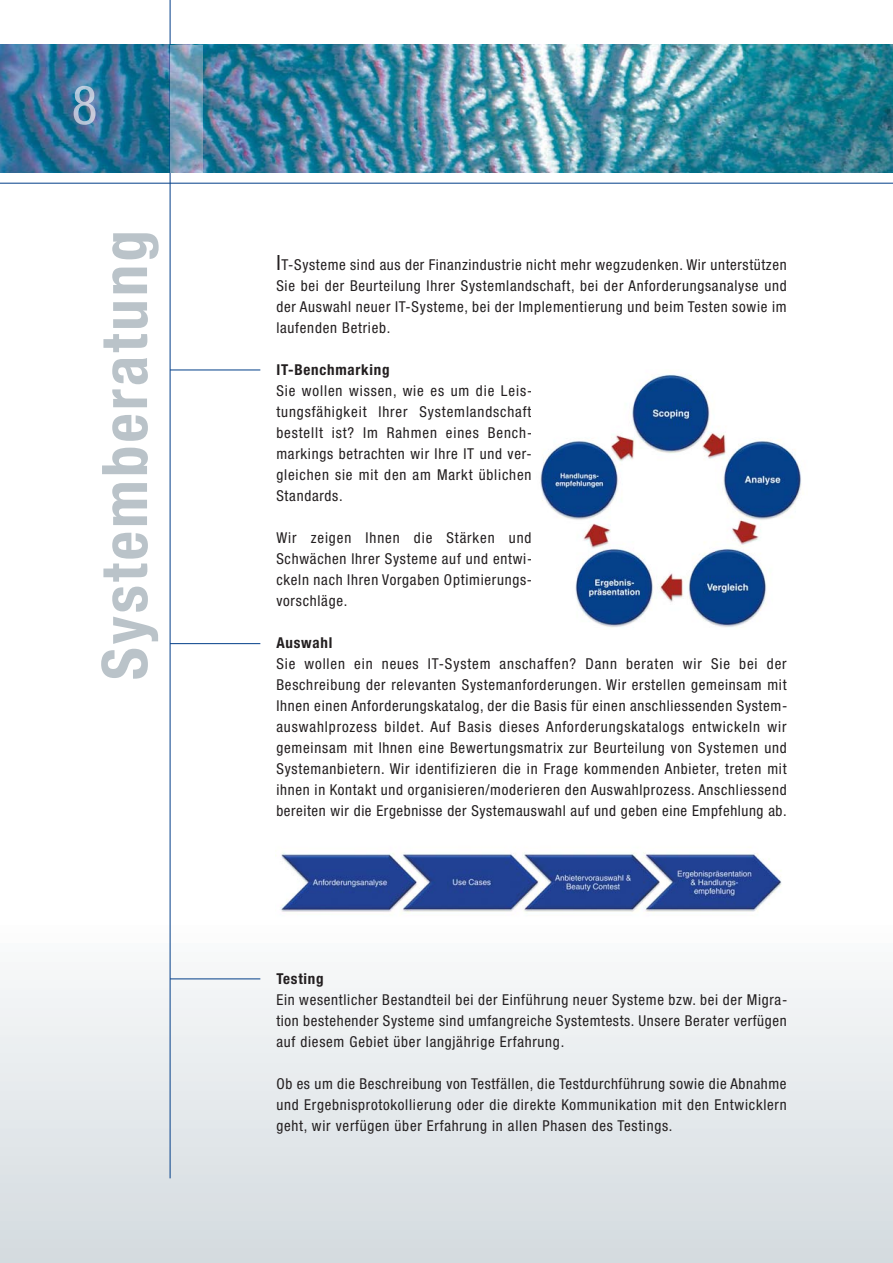
<style>
.page{position:relative;width:893px;height:1263px;background:#fff}
.page>*{position:absolute;margin:0;border:0;box-sizing:border-box;transform-origin:0 0}
.t1{font:700 condensed 63px "Helvetica Neue";letter-spacing:.05em;color:#bac3c9}
.t2{font:condensed 15px/21px "Helvetica Neue";letter-spacing:.05em;color:#231f20;text-align:justify}
.t3{font:700 condensed 15px "Helvetica Neue";letter-spacing:.05em;color:#231f20}
.s1{font-size:21px}
</style>
<div class="page">
<div style="left:0;top:923px;width:893px;height:340px;background:linear-gradient(to bottom,#fbfcfc,#d3dade)"></div>
<svg style="left:892px;top:923px;width:1px;height:340px"></svg>
<hr style="left:0;top:183px;width:893px;height:1px;background:#023e88">
<img style="left:0;top:45px;width:893px;height:128px">
<hr style="left:170px;top:0;width:1px;height:1178px;background:#023e88">
<img style="left:171px;top:45px;width:32px;height:128px">
<hr style="left:170px;top:370px;width:90px;height:1px;background:#023e88">
<hr style="left:170px;top:643px;width:90px;height:1px;background:#023e88">
<hr style="left:170px;top:978px;width:90px;height:1px;background:#023e88">
<img style="left:74px;top:86px;width:22px;height:39px">
<img style="left:275px;top:852px;width:512px;height:72px">
<img style="left:540px;top:374px;width:262px;height:254px">
<h1 class="t1" style="left:102px;top:680px;width:451px;rotate:-90deg">Systemberatung</h1>
<p class="t2" style="left:276px;top:256px;width:512px"><span class="s1">I</span>T-Systeme sind aus der Finanzindustrie nicht mehr wegzudenken. Wir unterstützen Sie bei der Beurteilung Ihrer Systemlandschaft, bei der Anforderungsanalyse und der Auswahl neuer IT-Systeme, bei der Implementierung und beim Testen sowie im laufenden Betrieb.</p>
<p class="t3" style="left:276px;top:364px;width:115px">IT-Benchmarking</p>
<p class="t2" style="left:276px;top:382px;width:257px">Sie wollen wissen, wie es um die Leis&shy;tungsfähigkeit Ihrer Systemlandschaft bestellt ist? Im Rahmen eines Bench - markings betrachten wir Ihre IT und ver&shy;gleichen sie mit den am Markt üblichen Standards.</p>
<p class="t2" style="left:276px;top:529px;width:257px">Wir zeigen Ihnen die Stärken und Schwächen Ihrer Systeme auf und entwi&shy;ckeln nach Ihren Vorgaben Optimierungs&shy;vorschläge.</p>
<p class="t3" style="left:276px;top:637px;width:58px">Auswahl</p>
<p class="t2" style="left:276px;top:655px;width:512px">Sie wollen ein neues IT-System anschaffen? Dann beraten wir Sie bei der Beschreibung der relevanten Systemanforderungen. Wir erstellen gemeinsam mit Ihnen einen Anforderungskatalog, der die Basis für einen anschliessenden System&shy;auswahlprozess bildet. Auf Basis dieses Anforderungskatalogs entwickeln wir gemeinsam mit Ihnen eine Bewertungsmatrix zur Beurteilung von Systemen und Systemanbietern. Wir identifizieren die in Frage kommenden Anbieter, treten mit ihnen in Kontakt und organisieren/moderieren den Auswahlprozess. Anschliessend bereiten wir die Ergebnisse der Systemauswahl auf und geben eine Empfehlung ab.</p>
<p class="t3" style="left:276px;top:973px;width:49px">Testing</p>
<p class="t2" style="left:276px;top:991px;width:512px">Ein wesentlicher Bestandteil bei der Einführung neuer Systeme bzw. bei der Migra&shy;tion bestehender Systeme sind umfangreiche Systemtests. Unsere Berater verfügen auf diesem Gebiet über langjährige Erfahrung.</p>
<p class="t2" style="left:276px;top:1075px;width:512px">Ob es um die Beschreibung von Testfällen, die Testdurchführung sowie die Abnahme und Ergebnisprotokollierung oder die direkte Kommunikation mit den Entwicklern geht, wir verfügen über Erfahrung in allen Phasen des Testings.</p>
</div>
